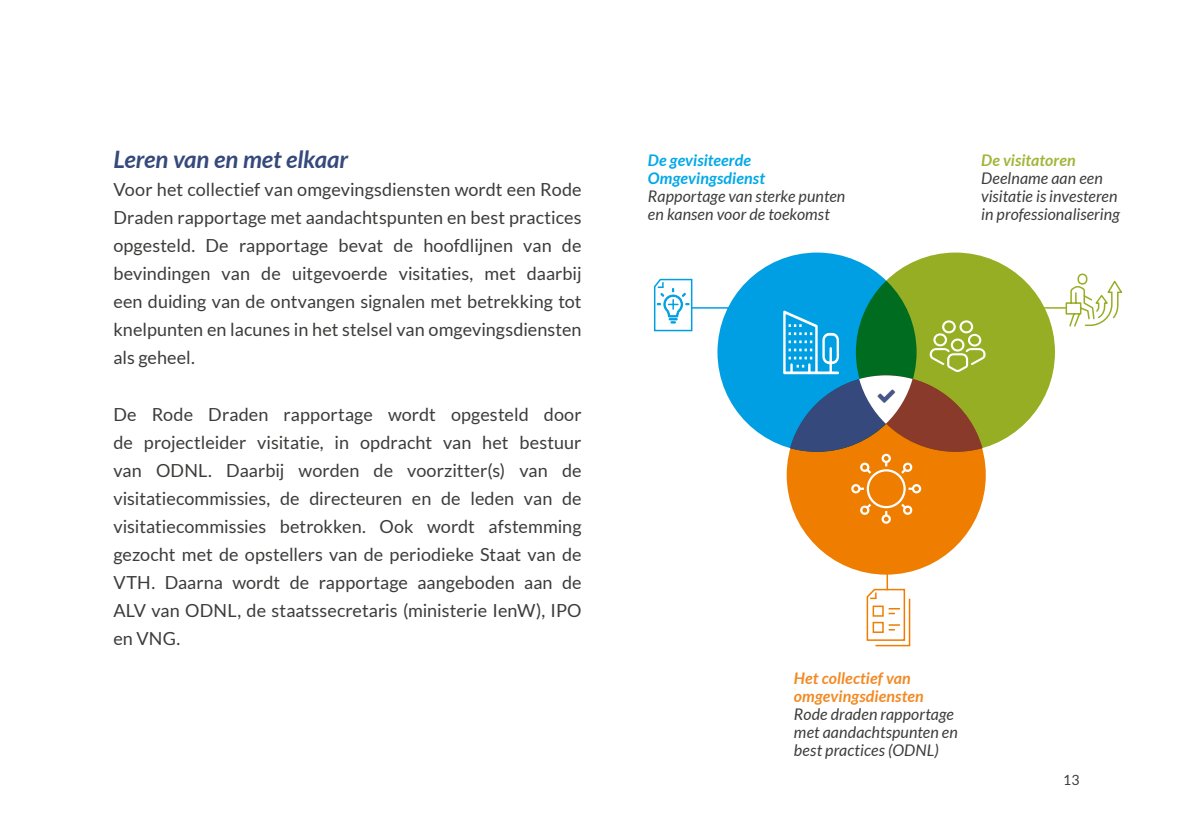
<style>
.page{position:relative;width:1191px;height:840px;background:#fff}
.page>*{position:absolute;margin:0;border:0;box-sizing:border-box;transform-origin:0 0}
.t1{font:italic 700 24px "Lato";letter-spacing:-.005em;color:#35497c}
.t2{font:18px/28px "Lato";letter-spacing:.005em;color:#3c3c3b;text-align:justify}
.t3{font:italic 16px/18px "Lato";letter-spacing:.005em;color:#3c3c3b}
.t4{font:italic 700 16px/18px "Lato";letter-spacing:.01em;color:#f28a25}
.t5{font:italic 700 16px/18px "Lato";letter-spacing:.005em;color:#00a8e7}
.t6{font:italic 700 16px "Lato";letter-spacing:.005em;color:#a2b53b}
.t7{font:14px "Lato";color:#3c3c3b}
</style>
<div class="page">
<div style="left:786px;top:375px;width:199px;height:199px;background:#ef7d00;border-radius:50%"></div>
<div style="left:856px;top:252px;width:199px;height:199px;background:#96ae23;border-radius:50%"></div>
<div style="left:717px;top:252px;width:199px;height:199px;background:#009fe3;border-radius:50%"></div>
<svg style="left:653px;top:278px;width:40px;height:54px"></svg>
<svg style="left:1064px;top:278px;width:58px;height:49px"></svg>
<div style="left:1077px;top:273px;width:10px;height:11px;border:2px solid #96ae23;border-radius:4px"></div>
<svg style="left:866px;top:587px;width:45px;height:59px"></svg>
<hr style="left:692px;top:307px;width:48px;height:1px;background:#009fe3">
<hr style="left:1018px;top:307px;width:48px;height:1px;background:#96ae23">
<hr style="left:886px;top:541px;width:2px;height:49px;background:#ef7d00">
<svg style="left:783px;top:310px;width:202px;height:213px"></svg>
<h1 class="t1" style="left:113px;top:146px;width:236px">Leren van en met elkaar</h1>
<p class="t2" style="left:113px;top:175px;width:470px">Voor het collectief van omgevingsdiensten wordt een Rode Draden rapportage met aandachtspunten en best practices opgesteld. De rapportage bevat de hoofdlijnen van de bevindingen van de uitgevoerde visitaties, met daarbij een duiding van de ontvangen signalen met betrekking tot knelpunten en lacunes in het stelsel van omgevingsdiensten als geheel.</p>
<p class="t2" style="left:113px;top:399px;width:470px">De Rode Draden rapportage wordt opgesteld door de projectleider visitatie, in opdracht van het bestuur van ODNL. Daarbij worden de voorzitter(s) van de visitatiecommissies, de directeuren en de leden van de visitatiecommissies betrokken. Ook wordt afstemming gezocht met de opstellers van de periodieke Staat van de VTH. Daarna wordt de rapportage aangeboden aan de ALV van ODNL, de staatssecretaris (ministerie IenW), IPO en VNG.</p>
<p class="t5" style="left:648px;top:151px;width:119px">De gevisiteerde<br>Omgevingsdienst</p>
<p class="t3" style="left:648px;top:188px;width:199px">Rapportage van sterke punten en kansen voor de toekomst</p>
<p class="t6" style="left:981px;top:151px;width:96px">De visitatoren</p>
<p class="t3" style="left:981px;top:170px;width:140px">Deelname aan een visitatie is investeren in professionalisering</p>
<p class="t4" style="left:794px;top:669px;width:131px">Het collectief van omgevingsdiensten</p>
<p class="t3" style="left:794px;top:705px;width:165px">Rode draden rapportage met aandachtspunten en best practices (ODNL)</p>
<p class="t7" style="left:1063px;top:771px;width:18px">13</p>
</div>
